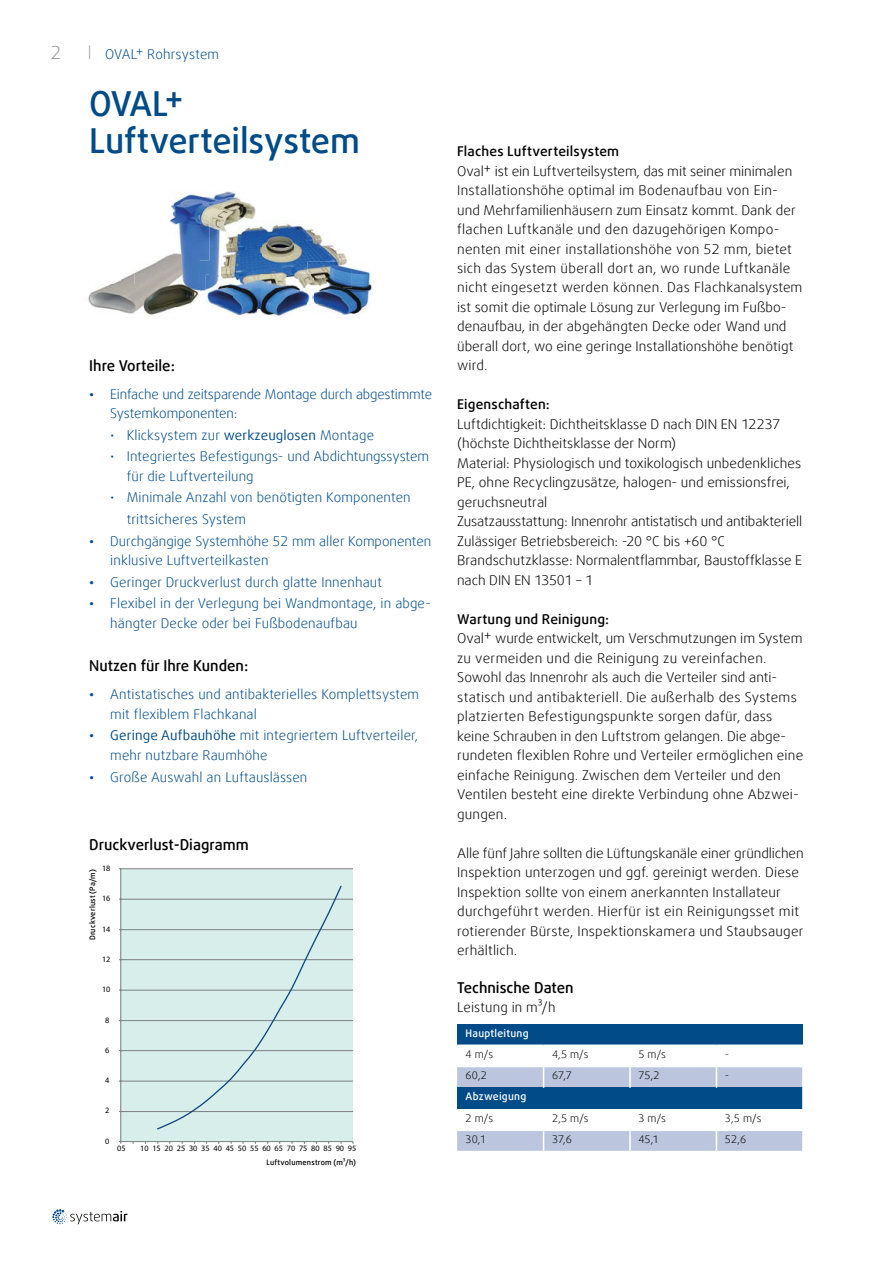
<style>
.page{position:relative;width:893px;height:1263px;background:#fff}
.page>*{position:absolute;margin:0;border:0;box-sizing:border-box;transform-origin:0 0}
.t1{font:500 34.5px/37.5px "Daxline Offc Pro";letter-spacing:-.005em;color:#004b88}
.t2{font:300 18px "Daxline Offc Pro";color:#939598}
.t3{font:500 15px "Daxline Offc Pro";color:#000}
.t4{font:300 13.5px/19.5px "Daxline Offc Pro";letter-spacing:.005em;color:#000}
.t5{font:300 13.5px/19.5px "Daxline Offc Pro";letter-spacing:.01em;color:#004b88}
.t6{font:300 13.5px/19.5px "Daxline Offc Pro";letter-spacing:-.015em;color:#004b88}
.t7{font:500 13.5px "Daxline Offc Pro";letter-spacing:.015em;color:#000}
.t8{font:300 10.5px "Daxline Offc Pro";color:#000}
.t9{font:500 10.5px "Daxline Offc Pro";letter-spacing:.025em;color:#fff}
.t10{font:8.25px "Myriad Pro";color:#000}
.t11{font:500 7.5px "Daxline Offc Pro";letter-spacing:.03em;color:#000}
.s1{font-weight:500}
.s2{font-weight:400}
</style>
<div class="page">
<div style="left:121px;top:869px;width:232px;height:272px;background:#d8eeeb"></div>
<img style="left:113px;top:261px;width:45px;height:23px">
<img style="left:88px;top:284px;width:47px;height:30px">
<img style="left:221px;top:221px;width:127px;height:54px">
<img style="left:169px;top:191px;width:92px;height:70px">
<img style="left:199px;top:261px;width:10px;height:30px">
<img style="left:209px;top:261px;width:10px;height:14px">
<img style="left:158px;top:250px;width:41px;height:23px">
<img style="left:135px;top:273px;width:32px;height:42px">
<img style="left:167px;top:307px;width:11px;height:4px">
<img style="left:158px;top:273px;width:47px;height:34px">
<img style="left:320px;top:288px;width:22px;height:2px">
<img style="left:342px;top:268px;width:30px;height:22px">
<img style="left:314px;top:290px;width:57px;height:27px">
<img style="left:308px;top:262px;width:44px;height:26px">
<img style="left:206px;top:275px;width:28px;height:32px">
<img style="left:234px;top:288px;width:23px;height:19px">
<img style="left:221px;top:275px;width:87px;height:13px">
<img style="left:216px;top:307px;width:41px;height:10px">
<img style="left:257px;top:288px;width:57px;height:28px">
<svg style="left:308px;top:275px;width:6px;height:13px"></svg>
<div style="left:457px;top:1024px;width:346px;height:21px;background:#004b88"></div>
<hr style="left:457px;top:1044px;width:87px;height:2px;background:#fff">
<hr style="left:544px;top:1044px;width:86px;height:2px;background:#fff">
<hr style="left:630px;top:1044px;width:86px;height:2px;background:#fff">
<hr style="left:716px;top:1044px;width:88px;height:2px;background:#fff">
<svg style="left:457px;top:1045px;width:346px;height:106px"></svg>
<hr style="left:802px;top:1109px;width:2px;height:20px;background:#fff">
<hr style="left:716px;top:1129px;width:88px;height:2px;background:#fff">
<hr style="left:121px;top:1111px;width:232px;height:1px;background:#7b8080">
<hr style="left:121px;top:1081px;width:232px;height:1px;background:#7b8080">
<hr style="left:121px;top:1050px;width:232px;height:1px;background:#7b8080">
<hr style="left:121px;top:1020px;width:232px;height:1px;background:#7b8080">
<hr style="left:121px;top:990px;width:232px;height:1px;background:#7b8080">
<hr style="left:121px;top:959px;width:232px;height:1px;background:#7b8080">
<hr style="left:121px;top:929px;width:232px;height:1px;background:#7b8080">
<hr style="left:121px;top:899px;width:232px;height:1px;background:#7b8080">
<hr style="left:121px;top:868px;width:232px;height:1px;background:#7b8080">
<hr style="left:121px;top:869px;width:1px;height:272px;background:#7b8080">
<hr style="left:121px;top:1141px;width:232px;height:1px;background:#7b8080">
<svg style="left:156px;top:885px;width:187px;height:245px"></svg>
<svg style="left:52px;top:1209px;width:76px;height:15px"></svg>
<h2 class="t2" style="left:51px;top:40px;width:12px">2</h2>
<p class="t5" style="left:88px;top:44px;width:132px"><sup>|</sup> OVAL+ Rohrsystem</p>
<h1 class="t1" style="left:89px;top:85px;width:272px">OVAL+<br>Luftverteilsystem</h1>
<p class="t3" style="left:89px;top:355px;width:87px">Ihre Vorteile:</p>
<p class="t6" style="left:110px;top:384px;width:323px;text-indent:-21px"><span class="s1">•</span> Einfache und zeitsparende Montage durch abgestimmte<br>Systemkomponenten:</p>
<p class="t5" style="left:110px;top:425px;width:265px">• Klicksystem zur <span class="s2">werkzeuglosen</span> Montage</p>
<p class="t5" style="left:127px;top:447px;width:304px;text-indent:-16px">• Integriertes Befestigungs- und Abdichtungssystem für die Luftverteilung</p>
<p class="t5" style="left:127px;top:487px;width:285px;line-height:21.6px;text-indent:-16px">• Minimale Anzahl von benötigten Komponenten trittsicheres System</p>
<p class="t5" style="left:110px;top:531px;width:323px;text-indent:-21px"><span class="s1">•</span> Durchgängige Systemhöhe 52 mm aller Komponenten inklusive Luftverteilkasten</p>
<p class="t5" style="left:89px;top:572px;width:294px"><span class="s1">•</span> Geringer Druckverlust durch glatte Innenhaut</p>
<p class="t5" style="left:110px;top:594px;width:322px;text-indent:-21px"><span class="s1">•</span> Flexibel in der Verlegung bei Wandmontage, in abge&shy;hängter Decke oder bei Fußbodenaufbau</p>
<p class="t3" style="left:89px;top:656px;width:161px">Nutzen für Ihre Kunden:</p>
<p class="t5" style="left:110px;top:685px;width:310px;text-indent:-21px"><span class="s1">•</span> Antistatisches und antibakterielles Komplettsystem mit flexiblem Flachkanal</p>
<p class="t5" style="left:110px;top:726px;width:309px;text-indent:-21px"><span class="s1">•</span> <span class="s2">Geringe Aufbauhöhe</span> mit integriertem Luftverteiler, mehr nutzbare Raumhöhe</p>
<p class="t5" style="left:89px;top:767px;width:220px"><span class="s1">•</span> Große Auswahl an Luftauslässen</p>
<p class="t3" style="left:89px;top:835px;width:161px">Druckverlust-Diagramm</p>
<p class="t10" style="left:102px;top:863px;width:10px">18</p>
<p class="t11" style="left:88px;top:940px;width:73px;rotate:-90deg">Druckverlust (Pa/m)</p>
<p class="t10" style="left:102px;top:893px;width:10px">16</p>
<p class="t10" style="left:102px;top:924px;width:10px">14</p>
<p class="t10" style="left:102px;top:954px;width:10px">12</p>
<p class="t10" style="left:102px;top:984px;width:10px">10</p>
<p class="t10" style="left:105px;top:1015px;width:6px">8</p>
<p class="t10" style="left:105px;top:1045px;width:6px">6</p>
<p class="t10" style="left:105px;top:1075px;width:6px">4</p>
<p class="t10" style="left:105px;top:1105px;width:6px">2</p>
<p class="t10" style="left:105px;top:1136px;width:6px">0</p>
<p class="t10" style="left:117px;top:1143px;width:10px">05</p>
<p class="t10" style="left:140px;top:1143px;width:218px">10 15 20 25 30 35 40 45 50 55 60 65 70 75 80 85 90 95</p>
<p class="t11" style="left:266px;top:1157px;width:91px">Luftvolumenstrom (m³/h)</p>
<p class="t7" style="left:457px;top:142px;width:164px">Flaches Luftverteilsystem</p>
<p class="t4" style="left:457px;top:161px;width:347px">Oval+ ist ein Luftverteilsystem, das mit seiner minimalen Installationshöhe optimal im Bodenaufbau von Ein&shy;und Mehrfamilienhäusern zum Einsatz kommt. Dank der flachen Luftkanäle und den dazugehörigen Kompo&shy;nenten mit einer installationshöhe von 52 mm, bietet sich das System überall dort an, wo runde Luftkanäle nicht eingesetzt werden können. Das Flachkanalsystem ist somit die optimale Lösung zur Verlegung im Fußbo&shy;denaufbau, in der abgehängten Decke oder Wand und überall dort, wo eine geringe Installationshöhe benötigt wird.</p>
<p class="t7" style="left:457px;top:396px;width:94px">Eigenschaften:</p>
<p class="t4" style="left:457px;top:414px;width:347px">Luftdichtigkeit: Dichtheitsklasse D nach DIN EN 12237 (höchste Dichtheitsklasse der Norm)<br>Material: Physiologisch und toxikologisch unbedenkliches PE, ohne Recyclingzusätze, halogen- und emissionsfrei, geruchsneutral<br>Zusatzausstattung: Innenrohr antistatisch und antibakteriell Zulässiger Betriebsbereich: -20 °C bis +60 °C Brandschutzklasse: Normalentflammbar, Baustoffklasse E nach DIN EN 13501 – 1</p>
<p class="t7" style="left:457px;top:610px;width:154px">Wartung und Reinigung:</p>
<p class="t4" style="left:457px;top:629px;width:348px">Oval+ wurde entwickelt, um Verschmutzungen im System zu vermeiden und die Reinigung zu vereinfachen.<br>Sowohl das Innenrohr als auch die Verteiler sind anti&shy;statisch und antibakteriell. Die außerhalb des Systems platzierten Befestigungspunkte sorgen dafür, dass keine Schrauben in den Luftstrom gelangen. Die abge&shy;rundeten flexiblen Rohre und Verteiler ermöglichen eine einfache Reinigung. Zwischen dem Verteiler und den Ventilen besteht eine direkte Verbindung ohne Abzwei&shy;gungen.</p>
<p class="t4" style="left:457px;top:843px;width:348px">Alle fünf Jahre sollten die Lüftungskanäle einer gründlichen Inspektion unterzogen und ggf. gereinigt werden. Diese Inspektion sollte von einem anerkannten Installateur durchgeführt werden. Hierfür ist ein Reinigungsset mit rotierender Bürste, Inspektionskamera und Staubsauger erhältlich.</p>
<p class="t3" style="left:457px;top:977px;width:118px">Technische Daten</p>
<p class="t4" style="left:457px;top:998px;width:100px">Leistung in m³/h</p>
<p class="t9" style="left:466px;top:1026px;width:64px">Hauptleitung</p>
<p class="t8" style="left:466px;top:1047px;width:29px">4 m/s</p>
<p class="t8" style="left:552px;top:1047px;width:38px">4,5 m/s</p>
<p class="t8" style="left:638px;top:1047px;width:29px">5 m/s</p>
<p class="t8" style="left:725px;top:1047px;width:6px">-</p>
<p class="t8" style="left:466px;top:1068px;width:23px">60,2</p>
<p class="t8" style="left:552px;top:1068px;width:21px">67,7</p>
<p class="t8" style="left:638px;top:1068px;width:23px">75,2</p>
<p class="t8" style="left:725px;top:1068px;width:6px">-</p>
<p class="t9" style="left:466px;top:1089px;width:62px">Abzweigung</p>
<p class="t8" style="left:466px;top:1111px;width:29px">2 m/s</p>
<p class="t8" style="left:552px;top:1111px;width:38px">2,5 m/s</p>
<p class="t8" style="left:638px;top:1111px;width:29px">3 m/s</p>
<p class="t8" style="left:725px;top:1111px;width:38px">3,5 m/s</p>
<p class="t8" style="left:466px;top:1132px;width:22px">30,1</p>
<p class="t8" style="left:552px;top:1132px;width:21px">37,6</p>
<p class="t8" style="left:638px;top:1132px;width:22px">45,1</p>
<p class="t8" style="left:725px;top:1132px;width:23px">52,6</p>
</div>
